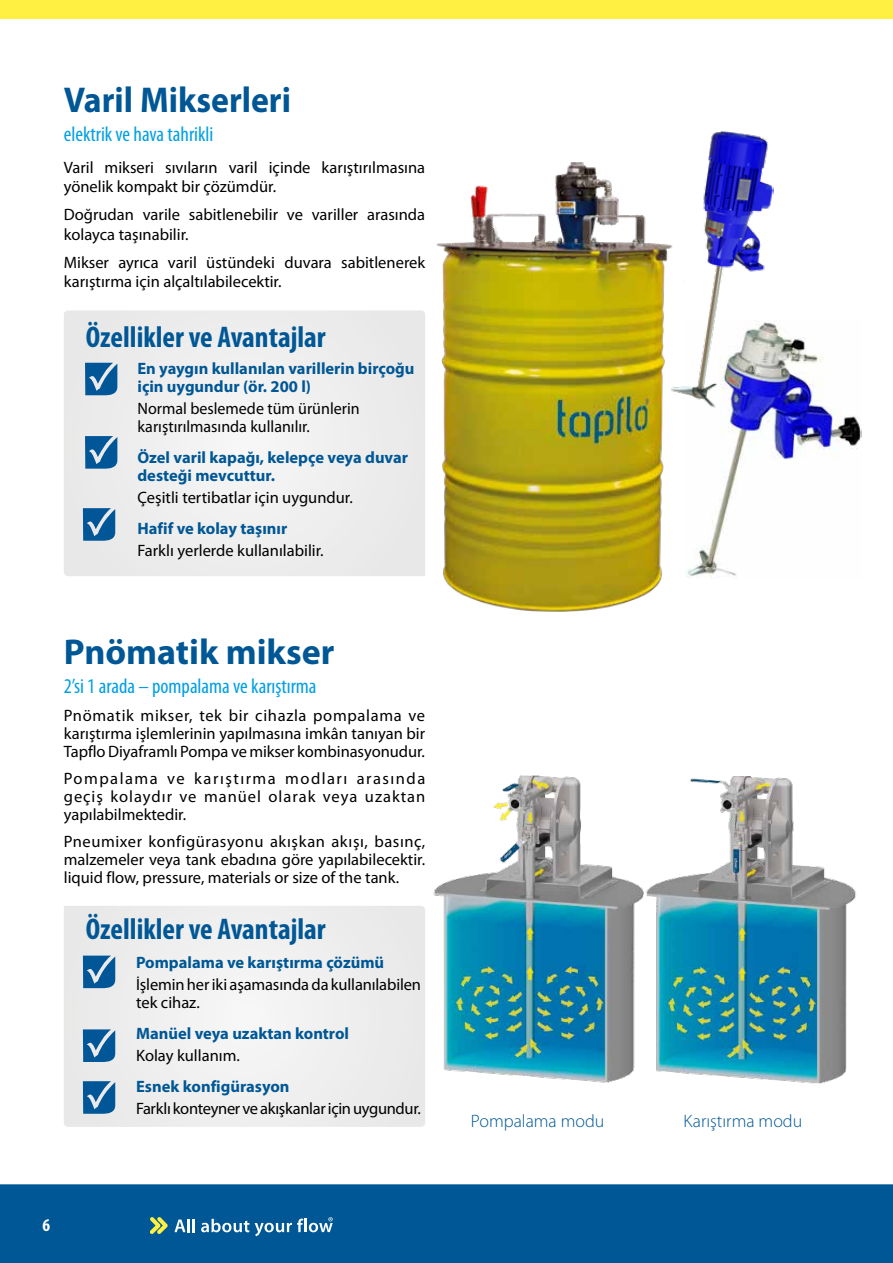
<style>
.page{position:relative;width:893px;height:1263px;background:#fff}
.page>*{position:absolute;margin:0;border:0;box-sizing:border-box;transform-origin:0 0}
.t1{font:700 36px "Myriad Pro";color:#005795;scale:.94 1}
.t2{font:700 36px "Myriad Pro";color:#005795}
.t3{font:700 condensed 30px "Myriad Pro";color:#005795}
.t4{font:condensed 21px "Myriad Pro";color:#009fe3}
.t5{font:300 18px "Myriad Pro";color:#005795}
.t6{font:700 condensed 18px "Myriad Pro";color:#fff}
.t7{font:16.5px/18px "Myriad Pro";color:#000}
.t8{font:700 16.5px/18px "Myriad Pro";color:#005795}
.t9{font:16.5px "Myriad Pro";letter-spacing:-.02em;color:#000}
</style>
<div class="page">
<div style="left:0;top:1184px;width:893px;height:79px;background:#005795"></div>
<div style="left:0;top:0;width:893px;height:19px;background:#fff042"></div>
<svg style="left:174px;top:1219px;width:21px;height:13px"></svg>
<svg style="left:201px;top:1219px;width:48px;height:13px"></svg>
<svg style="left:150px;top:1217px;width:18px;height:17px"></svg>
<svg style="left:255px;top:1217px;width:39px;height:19px"></svg>
<img style="left:294px;top:787px;width:469px;height:476px">
<img style="left:760px;top:324px;width:102px;height:135px">
<img style="left:436px;top:162px;width:324px;height:447px">
<img style="left:667px;top:131px;width:106px;height:279px">
<div style="left:64px;top:310px;width:361px;height:266px;background:#ededed"></div>
<svg style="left:85px;top:436px;width:32px;height:33px"></svg>
<svg style="left:85px;top:363px;width:32px;height:32px"></svg>
<svg style="left:83px;top:508px;width:32px;height:33px"></svg>
<div style="left:64px;top:906px;width:361px;height:221px;background:#eee"></div>
<svg style="left:83px;top:955px;width:32px;height:33px"></svg>
<svg style="left:83px;top:1029px;width:32px;height:33px"></svg>
<svg style="left:83px;top:1081px;width:32px;height:33px"></svg>
<img style="left:506px;top:609px;width:350px;height:495px">
<h1 class="t1" style="left:64px;top:76px;width:243px">Varil Mikserleri</h1>
<p class="t4" style="left:64px;top:122px;width:151px">elektrik ve hava tahrikli</p>
<p class="t7" style="left:64px;top:157px;width:363px;line-height:19.5px">Varil mikseri sıvıların varil içinde karıştırılmasına yönelik kompakt bir çözümdür.</p>
<p class="t7" style="left:64px;top:205px;width:363px;line-height:19.5px">Doğrudan varile sabitlenebilir ve variller arasında kolayca taşınabilir.</p>
<p class="t7" style="left:64px;top:252px;width:363px;line-height:19.5px">Mikser ayrıca varil üstündeki duvara sabitlenerek karıştırma için alçaltılabilecektir.</p>
<h2 class="t3" style="left:86px;top:318px;width:241px">Özellikler ve Avantajlar</h2>
<p class="t8" style="left:137px;top:358px;width:279px">En yaygın kullanılan varillerin birçoğu için uygundur (ör. 200 l)</p>
<p class="t7" style="left:137px;top:399px;width:224px">Normal beslemede tüm ürünlerin karıştırılmasında kullanılır.</p>
<p class="t8" style="left:137px;top:447px;width:272px">Özel varil kapağı, kelepçe veya duvar desteği mevcuttur.</p>
<p class="t7" style="left:137px;top:488px;width:217px">Çeşitli tertibatlar için uygundur.</p>
<p class="t8" style="left:137px;top:519px;width:151px">Hafif ve kolay taşınır</p>
<p class="t7" style="left:137px;top:541px;width:188px">Farklı yerlerde kullanılabilir.</p>
<h1 class="t2" style="left:64px;top:628px;width:272px">Pnömatik mikser</h1>
<p class="t4" style="left:64px;top:673px;width:254px">2’si 1 arada – pompalama ve karıştırma</p>
<p class="t7" style="left:64px;top:707px;width:363px;text-align:justify">Pnömatik mikser, tek bir cihazla pompalama ve karıştırma işlemlerinin yapılmasına imkân tanıyan bir Tapflo Diyaframlı Pompa ve mikser kombinasyonudur.</p>
<p class="t7" style="left:64px;top:769px;width:363px;text-align:justify">Pompalama ve karıştırma modları arasında geçiş kolaydır ve manüel olarak veya uzaktan yapılabilmektedir.</p>
<p class="t7" style="left:64px;top:832px;width:363px;text-align:justify">Pneumixer konfigürasyonu akışkan akışı, basınç, malzemeler veya tank ebadına göre yapılabilecektir. liquid flow, pressure, materials or size of the tank.</p>
<h2 class="t3" style="left:86px;top:910px;width:241px">Özellikler ve Avantajlar</h2>
<p class="t8" style="left:136px;top:953px;width:250px">Pompalama ve karıştırma çözümü</p>
<p class="t7" style="left:136px;top:975px;width:286px">İşlemin her iki aşamasında da kullanılabilen tek cihaz.</p>
<p class="t8" style="left:136px;top:1024px;width:215px">Manüel veya uzaktan kontrol</p>
<p class="t7" style="left:136px;top:1046px;width:105px">Kolay kullanım.</p>
<p class="t8" style="left:136px;top:1077px;width:155px">Esnek konfigürasyon</p>
<p class="t9" style="left:136px;top:1098px;width:286px">Farklı konteyner ve akışkanlar için uygundur.</p>
<p class="t6" style="left:43px;top:1214px;width:9px">6</p>
<p class="t5" style="left:471px;top:1110px;width:135px">Pompalama modu</p>
<p class="t5" style="left:683px;top:1110px;width:120px">Karıştırma modu</p>
</div>
